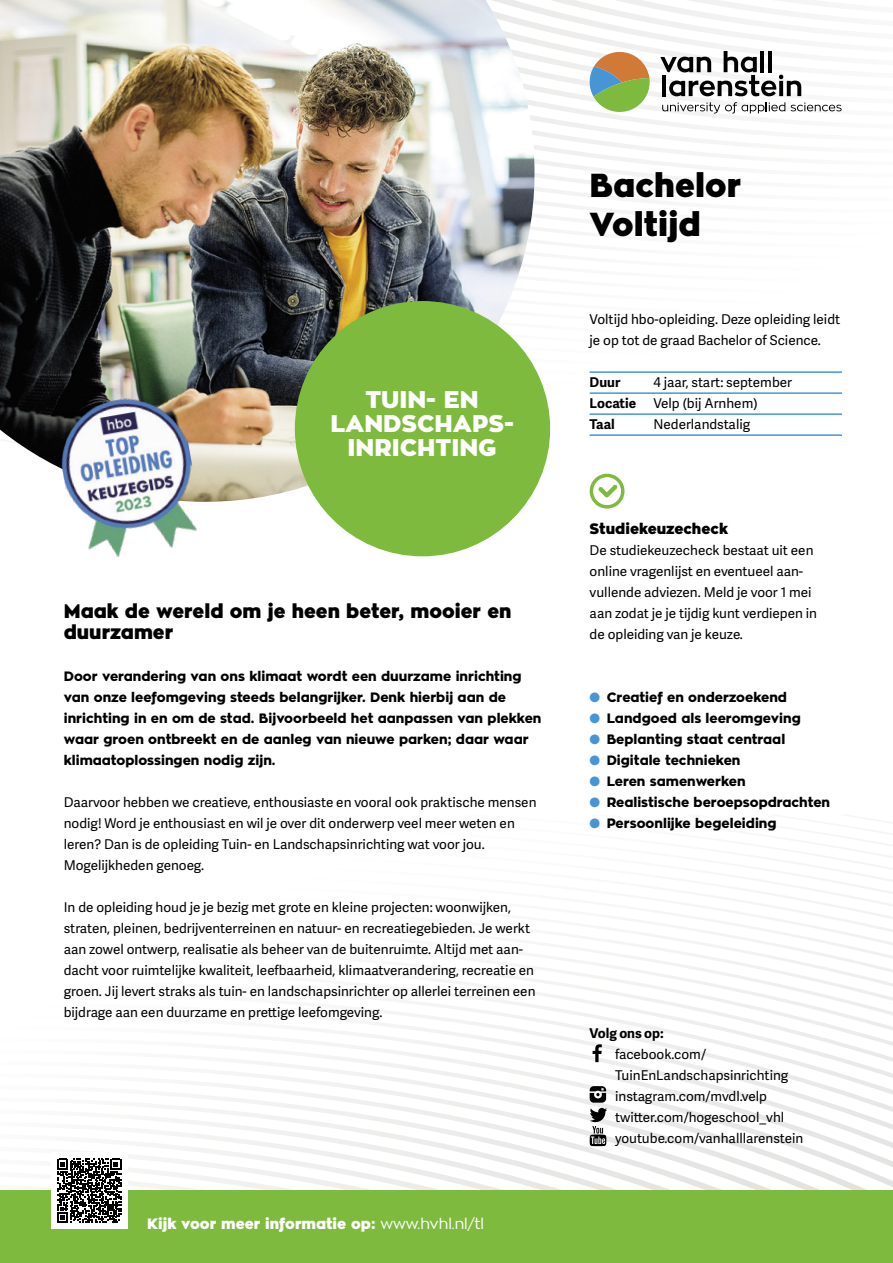
<style>
.page{position:relative;width:893px;height:1263px;background:#fff}
.page>*{position:absolute;margin:0;border:0;box-sizing:border-box;transform-origin:0 0}
.t1{font:900 33px/39px "Zona Pro";color:#000}
.t2{font:900 24px/24px "Zona Pro";color:#fff;text-align:center}
.t3{font:900 19.5px/21px "Zona Pro";color:#000}
.t4{font:900 15px "Zona Pro";color:#fff}
.t5{font:900 15px "Zona Pro";color:#000}
.t6{font:13.5px/21px "Adelle Sans";color:#000}
.t7{font:800 13.5px/21px "Zona Pro";color:#000}
.t8{font:700 13.5px "Adelle Sans";color:#000}
.s1{font-weight:400}
.s2{color:#4696d6}
</style>
<div class="page">
<svg style="left:494px;top:1173px;width:399px;height:18px"></svg>
<svg style="left:135px;top:1153px;width:758px;height:20px"></svg>
<svg style="left:143px;top:1134px;width:750px;height:19px"></svg>
<svg style="left:151px;top:1116px;width:742px;height:18px"></svg>
<svg style="left:166px;top:1099px;width:727px;height:17px"></svg>
<svg style="left:184px;top:1082px;width:709px;height:17px"></svg>
<svg style="left:226px;top:1066px;width:667px;height:16px"></svg>
<svg style="left:250px;top:1050px;width:643px;height:16px"></svg>
<svg style="left:298px;top:1034px;width:595px;height:16px"></svg>
<svg style="left:322px;top:1019px;width:571px;height:15px"></svg>
<svg style="left:373px;top:1004px;width:520px;height:15px"></svg>
<svg style="left:399px;top:990px;width:494px;height:14px"></svg>
<svg style="left:452px;top:976px;width:441px;height:14px"></svg>
<svg style="left:478px;top:962px;width:415px;height:14px"></svg>
<svg style="left:533px;top:948px;width:360px;height:14px"></svg>
<svg style="left:561px;top:935px;width:332px;height:13px"></svg>
<svg style="left:616px;top:922px;width:277px;height:13px"></svg>
<svg style="left:645px;top:909px;width:248px;height:13px"></svg>
<svg style="left:702px;top:897px;width:191px;height:12px"></svg>
<svg style="left:534px;top:114px;width:218px;height:14px"></svg>
<svg style="left:534px;top:128px;width:210px;height:18px"></svg>
<svg style="left:534px;top:146px;width:194px;height:18px"></svg>
<svg style="left:534px;top:164px;width:177px;height:17px"></svg>
<svg style="left:534px;top:181px;width:135px;height:16px"></svg>
<svg style="left:534px;top:0;width:308px;height:114px"></svg>
<svg style="left:592px;top:1044px;width:10px;height:18px"></svg>
<svg style="left:590px;top:1086px;width:17px;height:60px"></svg>
<svg style="left:318px;top:367px;width:524px;height:189px"></svg>
<img style="left:0;top:0;width:534px;height:502px">
<div style="left:295px;top:301px;width:255px;height:255px;background:#7eba3d;border-radius:50%"></div>
<div style="left:0;top:1191px;width:893px;height:72px;background:#7eba3d"></div>
<svg style="left:0;top:1159px;width:494px;height:70px"></svg>
<img style="left:52px;top:389px;width:154px;height:168px">
<h2 class="t2" style="left:330px;top:388px;width:185px">TUIN- EN<br>LANDSCHAPS-<br>INRICHTING</h2>
<h3 class="t3" style="left:64px;top:601px;width:449px">Maak de wereld om je heen beter, mooier en duurzamer</h3>
<p class="t7" style="left:64px;top:666px;width:479px">Door verandering van ons klimaat wordt een duurzame inrichting van onze leefomgeving steeds belangrijker. Denk hierbij aan de inrichting in en om de stad. Bijvoorbeeld het aanpassen van plekken waar groen ontbreekt en de aanleg van nieuwe parken; daar waar klimaatoplossingen nodig zijn.</p>
<p class="t6" style="left:64px;top:791px;width:474px">Daarvoor hebben we creatieve, enthousiaste en vooral ook praktische mensen nodig! Word je enthousiast en wil je over dit onderwerp veel meer weten en leren? Dan is de opleiding Tuin- en Landschapsinrichting wat voor jou.<br>Mogelijkheden genoeg.</p>
<p class="t6" style="left:64px;top:896px;width:473px">In de opleiding houd je je bezig met grote en kleine projecten: woonwijken, straten, pleinen, bedrijventerreinen en natuur- en recreatiegebieden. Je werkt aan zowel ontwerp, realisatie als beheer van de buitenruimte. Altijd met aan&shy;dacht voor ruimtelijke kwaliteit, leefbaarheid, klimaatverandering, recreatie en groen. Jij levert straks als tuin- en landschapsinrichter op allerlei terreinen een bijdrage aan een duurzame en prettige leefomgeving.</p>
<p class="t4" style="left:147px;top:1214px;width:338px">Kijk voor meer informatie op: <span class="s1">www.hvhl.nl/tl</span></p>
<h1 class="t1" style="left:590px;top:167px;width:153px">Bachelor<br>Voltijd</h1>
<p class="t6" style="left:590px;top:308px;width:252px">Voltijd hbo-opleiding. Deze opleiding leidt je op tot de graad Bachelor of Science.</p>
<p class="t8" style="left:590px;top:372px;width:32px">Duur</p>
<p class="t6" style="left:653px;top:371px;width:140px">4 jaar, start: september</p>
<p class="t8" style="left:590px;top:393px;width:48px">Locatie</p>
<p class="t6" style="left:653px;top:392px;width:106px">Velp (bij Arnhem)</p>
<p class="t8" style="left:590px;top:414px;width:27px">Taal</p>
<p class="t6" style="left:653px;top:413px;width:98px">Nederlandstalig</p>
<p class="t5" style="left:590px;top:519px;width:140px">Studiekeuzecheck</p>
<p class="t6" style="left:590px;top:539px;width:229px">De studiekeuzecheck bestaat uit een online vragenlijst en eventueel aan&shy;vullende adviezen. Meld je voor 1 mei aan zodat je je tijdig kunt verdiepen in de opleiding van je keuze.</p>
<p class="t7" style="left:590px;top:687px;width:199px"><span class="s2">●</span> Creatief en onderzoekend</p>
<p class="t7" style="left:590px;top:708px;width:213px"><span class="s2">●</span> Landgoed als leeromgeving</p>
<p class="t7" style="left:590px;top:729px;width:197px"><span class="s2">●</span> Beplanting staat centraal</p>
<p class="t7" style="left:590px;top:750px;width:152px"><span class="s2">●</span> Digitale technieken</p>
<p class="t7" style="left:590px;top:771px;width:157px"><span class="s2">●</span> Leren samenwerken</p>
<p class="t7" style="left:590px;top:792px;width:242px"><span class="s2">●</span> Realistische beroepsopdrachten</p>
<p class="t7" style="left:590px;top:813px;width:188px"><span class="s2">●</span> Persoonlijke begeleiding</p>
<p class="t8" style="left:590px;top:1023px;width:76px">Volg ons op:</p>
<p class="t6" style="left:615px;top:1043px;width:190px">facebook.com/<br>TuinEnLandschapsinrichting instagram.com/mvdl.velp twitter.com/hogeschool_vhl youtube.com/vanhalllarenstein</p>
</div>
